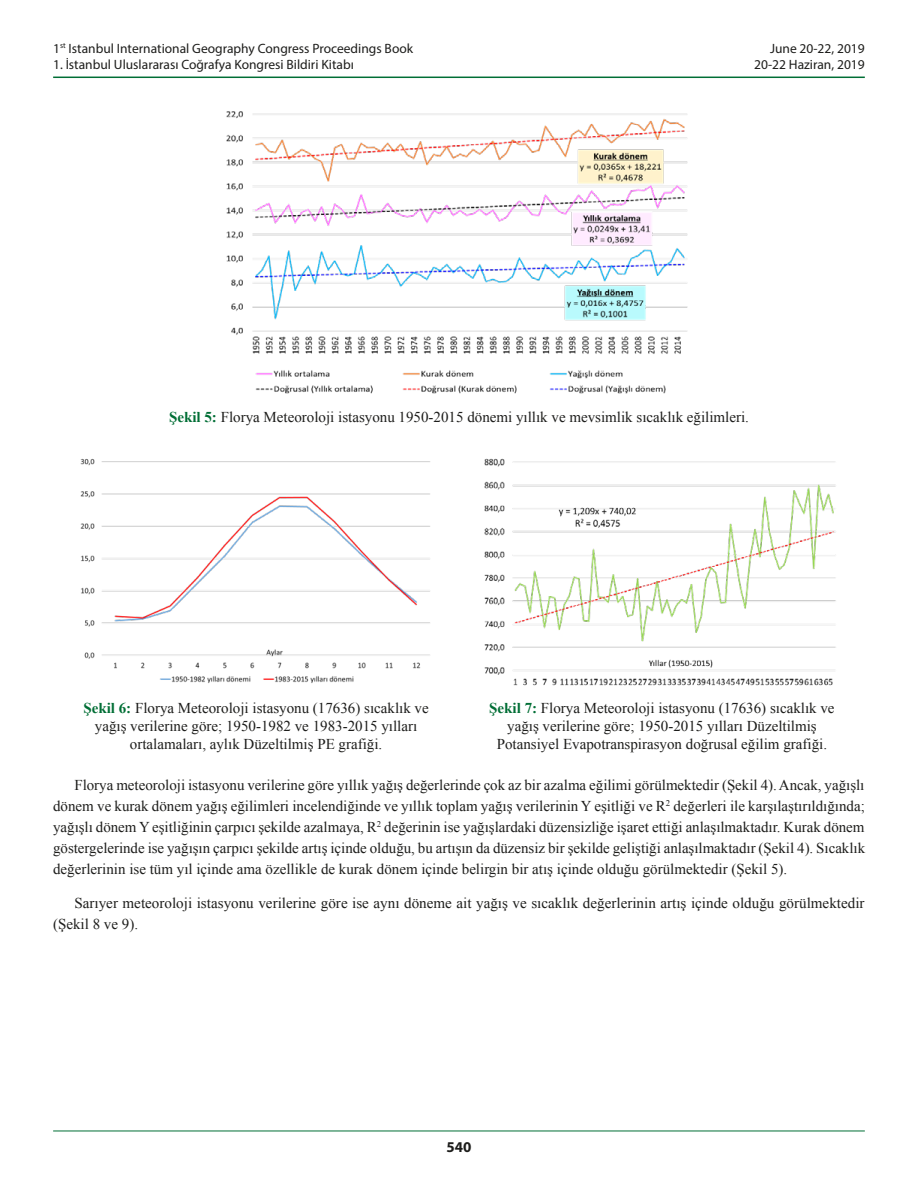
<style>
.page{position:relative;width:918px;height:1188px;background:#fff}
.page>*{position:absolute;margin:0;border:0;box-sizing:border-box;transform-origin:0 0}
.t1{font:15px/21px "Times New Roman";color:#1d1d1b;text-align:center}
.t2{font:700 15px "Myriad Pro";color:#1d1d1b}
.t3{font:13.5px/16.2px "Myriad Pro";color:#1d1d1b;text-align:right}
.s1{font-weight:700;color:#006e35}
</style>
<div class="page">
<hr style="left:53px;top:77px;width:812px;height:1px;background:#006e35">
<hr style="left:53px;top:1131px;width:812px;height:1px;background:#006e35">
<img style="left:226px;top:111px;width:462px;height:283px">
<img style="left:80px;top:458px;width:350px;height:225px">
<img style="left:484px;top:458px;width:352px;height:228px">
<p class="t3" style="left:53px;top:40px;width:362px">1<sup>st</sup> Istanbul International Geography Congress Proceedings Book</p>
<p class="t3" style="left:53px;top:56px;width:302px">1. İstanbul Uluslararası Coğrafya Kongresi Bildiri Kitabı</p>
<p class="t3" style="left:754px;top:40px;width:112px">June 20-22, 2019<br>20-22 Haziran, 2019</p>
<p class="t1" style="left:169px;top:406px;width:582px"><span class="s1">Şekil 5:</span> Florya Meteoroloji istasyonu 1950-2015 dönemi yıllık ve mevsimlik sıcaklık eğilimleri.</p>
<p class="t1" style="left:83px;top:699px;width:347px;line-height:18px"><span class="s1">Şekil 6:</span> Florya Meteoroloji istasyonu (17636) sıcaklık ve yağış verilerine göre; 1950-1982 ve 1983-2015 yılları ortalamaları, aylık Düzeltilmiş PE grafiği.</p>
<p class="t1" style="left:489px;top:699px;width:347px;line-height:18px"><span class="s1">Şekil 7:</span> Florya Meteoroloji istasyonu (17636) sıcaklık ve yağış verilerine göre; 1950-2015 yılları Düzeltilmiş<br>Potansiyel Evapotranspirasyon doğrusal eğilim grafiği.</p>
<p class="t1" style="left:53px;top:775px;width:814px;text-align:justify;text-indent:21px">Florya meteoroloji istasyonu verilerine göre yıllık yağış değerlerinde çok az bir azalma eğilimi görülmektedir (Şekil 4). Ancak, yağışlı dönem ve kurak dönem yağış eğilimleri incelendiğinde ve yıllık toplam yağış verilerinin Y eşitliği ve R<sup>2</sup> değerleri ile karşılaştırıldığında; yağışlı dönem Y eşitliğinin çarpıcı şekilde azalmaya, R<sup>2</sup> değerinin ise yağışlardaki düzensizliğe işaret ettiği anlaşılmaktadır. Kurak dönem göstergelerinde ise yağışın çarpıcı şekilde artış içinde olduğu, bu artışın da düzensiz bir şekilde geliştiği anlaşılmaktadır (Şekil 4). Sıcaklık değerlerinin ise tüm yıl içinde ama özellikle de kurak dönem içinde belirgin bir atış içinde olduğu görülmektedir (Şekil 5).</p>
<p class="t1" style="left:53px;top:892px;width:813px;text-align:left;text-indent:21px">Sarıyer meteoroloji istasyonu verilerine göre ise aynı döneme ait yağış ve sıcaklık değerlerinin artış içinde olduğu görülmektedir (Şekil 8 ve 9).</p>
<p class="t2" style="left:447px;top:1139px;width:26px">540</p>
</div>
